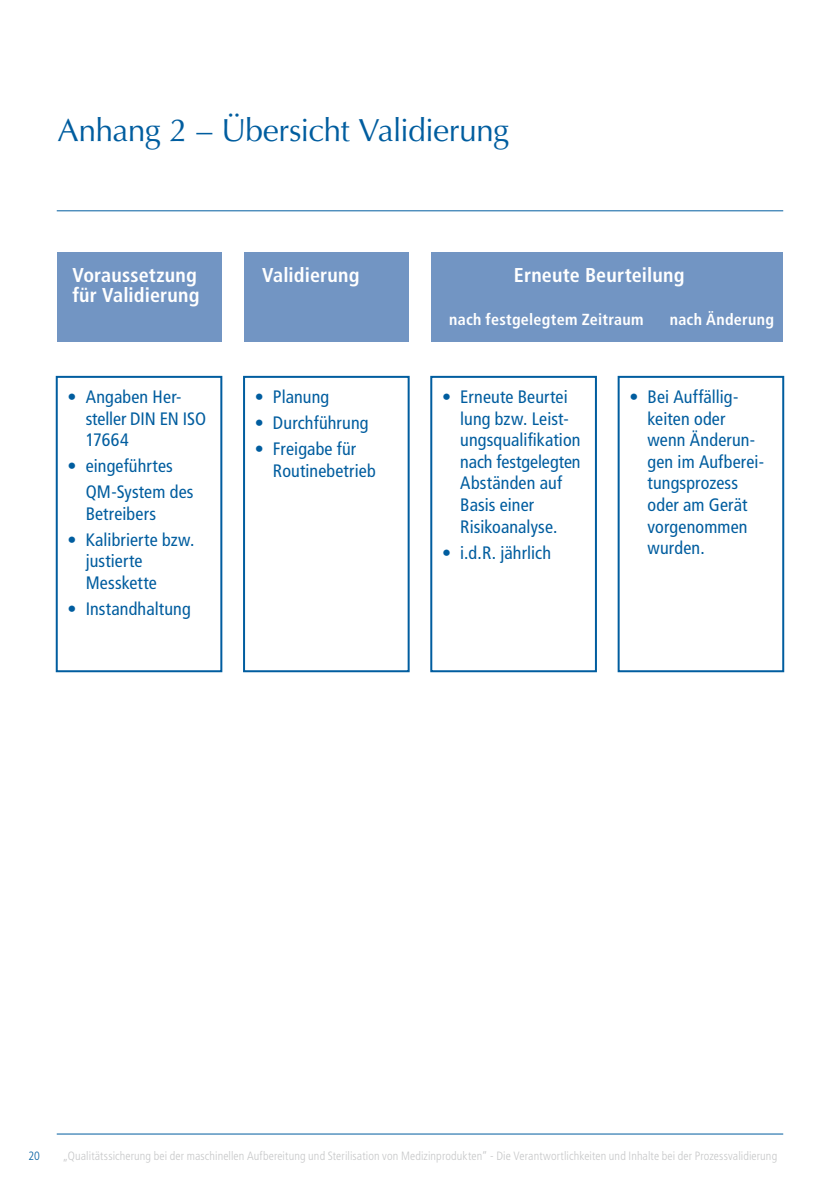
<style>
.page{position:relative;width:840px;height:1191px;background:#fff}
.page>*{position:absolute;margin:0;border:0;box-sizing:border-box;transform-origin:0 0}
.t1{font:32px "Optima LT Std";letter-spacing:-.025em;color:#005d9f}
.t2{font:700 condensed 20px/20px "Frutiger LT Std";letter-spacing:.01em;color:#fff}
.t3{font:condensed 18px/21.6px "Frutiger LT Std";letter-spacing:.01em;color:#005d9f}
.t4{font:700 condensed 16px "Frutiger LT Std";letter-spacing:.015em;color:#fff}
.t5{font:300 condensed 12px "Frutiger LT Std";letter-spacing:.01em;color:#c6c7c8}
.t6{font:300 condensed 12px "Frutiger LT Std";color:#005d9f}
</style>
<div class="page">
<hr style="left:57px;top:210px;width:725px;height:1px;background:#005d9f">
<hr style="left:57px;top:1133px;width:725px;height:1px;background:#005d9f">
<div style="left:57px;top:252px;width:164px;height:90px;background:#7295c3"></div>
<div style="left:56px;top:376px;width:166px;height:296px;border:2px solid #005d9f"></div>
<div style="left:243px;top:376px;width:166px;height:296px;border:2px solid #005d9f"></div>
<div style="left:430px;top:376px;width:166px;height:296px;border:2px solid #005d9f"></div>
<div style="left:617px;top:376px;width:166px;height:296px;border:2px solid #005d9f"></div>
<div style="left:244px;top:252px;width:164px;height:90px;background:#7295c3"></div>
<div style="left:431px;top:252px;width:351px;height:90px;background:#7295c3"></div>
<h1 class="t1" style="left:57px;top:111px;width:453px">Anhang 2 – Übersicht Validierung</h1>
<p class="t2" style="left:72px;top:265px;width:129px">Voraussetzung für Validierung</p>
<p class="t2" style="left:262px;top:265px;width:99px">Validierung</p>
<p class="t2" style="left:513px;top:265px;width:172px">Erneute Beurteilung</p>
<p class="t4" style="left:449px;top:310px;width:196px">nach festgelegtem Zeitraum</p>
<p class="t4" style="left:669px;top:310px;width:106px">nach Änderung</p>
<p class="t3" style="left:86px;top:386px;width:122px;text-indent:-18px">• Angaben Her&shy;steller DIN EN ISO<br>17664</p>
<p class="t3" style="left:86px;top:453px;width:109px;line-height:26px;text-indent:-18px">• eingeführtes<br>QM-System des</p>
<p class="t3" style="left:86px;top:503px;width:72px">Betreibers</p>
<p class="t3" style="left:86px;top:529px;width:110px;text-indent:-18px">• Kalibrierte bzw. justierte<br>Messkette</p>
<p class="t3" style="left:68px;top:598px;width:124px">• Instandhaltung</p>
<p class="t3" style="left:255px;top:386px;width:76px">• Planung</p>
<p class="t3" style="left:255px;top:412px;width:115px">• Durchführung</p>
<p class="t3" style="left:273px;top:438px;width:104px;text-indent:-18px">• Freigabe für<br>Routinebetrieb</p>
<p class="t3" style="left:460px;top:386px;width:122px;text-indent:-18px">• Erneute Beurtei lung bzw. Leist&shy;ungsqualifikation nach festgelegten<br>Abständen auf<br>Basis einer<br>Risikoanalyse.</p>
<p class="t3" style="left:442px;top:541px;width:110px">• i.d.R. jährlich</p>
<p class="t3" style="left:647px;top:386px;width:118px;text-indent:-18px">• Bei Auffällig&shy;keiten oder wenn Änderun&shy;gen im Aufberei&shy;tungsprozess oder am Gerät vorgenommen wurden.</p>
<p class="t6" style="left:28px;top:1149px;width:13px">20</p>
<p class="t5" style="left:62px;top:1149px;width:715px">„Qualitätssicherung bei der maschinellen Aufbereitung und Sterilisation von Medizinprodukten“ - Die Verantwortlichkeiten und Inhalte bei der Prozessvalidierung</p>
</div>
